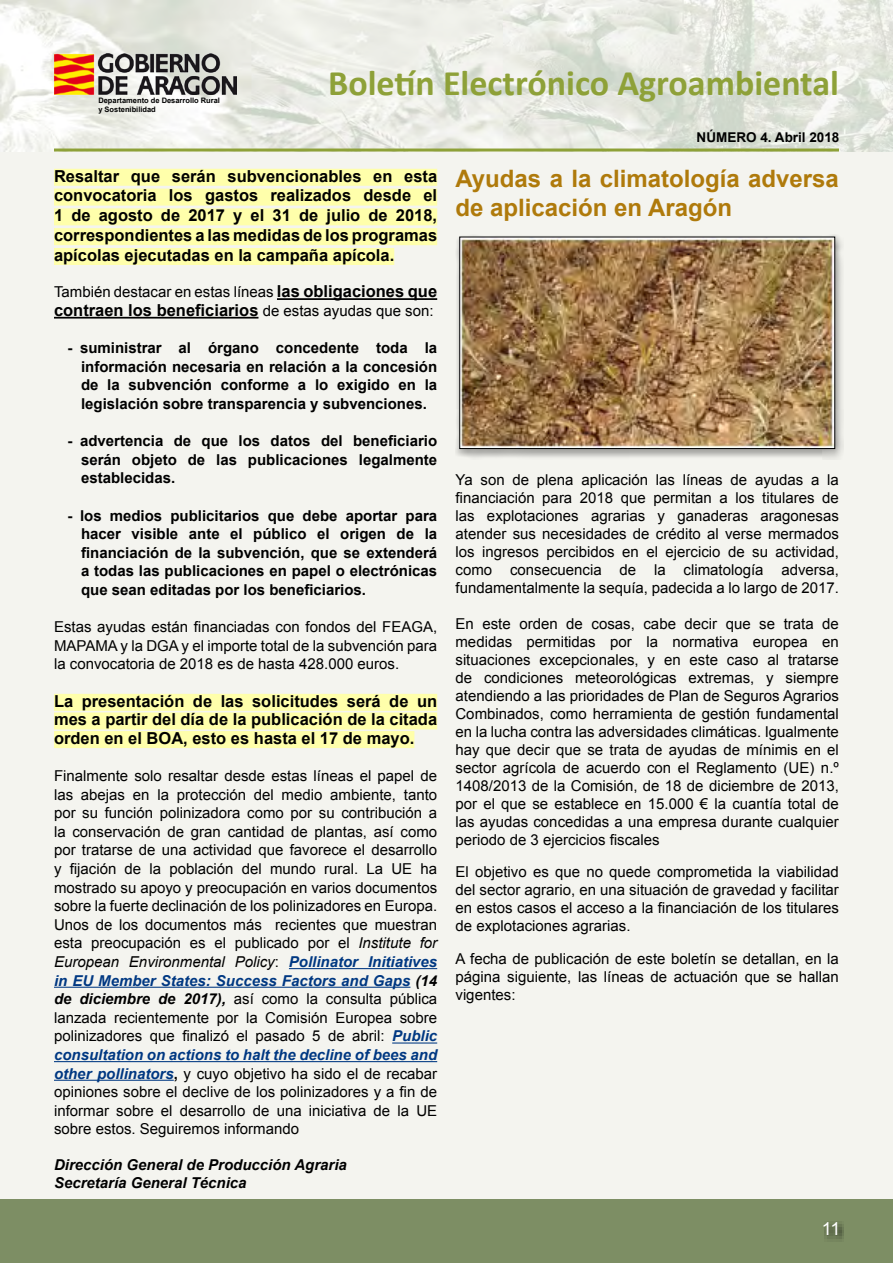
<style>
.page{position:relative;width:893px;height:1263px;background:#f4f4ef}
.page>*{position:absolute;margin:0;border:0;box-sizing:border-box;transform-origin:0 0}
.t1{font:700 36px "Calibri";color:#8ea138}
.t2{font:700 24px/28.8px "Arial";color:#af7a0b}
.t3{font:18px "Arial";color:#fff}
.t4{font:700 16.5px/19.8px "Arial";color:#000;text-align:justify}
.t5{font:15px/18px "Arial";color:#000;text-align:justify}
.t6{font:700 15px/18.6px "Arial";color:#000;text-align:justify}
.t7{font:italic 700 15px/18px "Arial";color:#000}
.t8{font:700 13.5px "Arial";color:#000}
.t9{font:700 7.5px/9px "Arial";color:#000}
.s1{font-weight:700;font-size:16.5px}
.s2{font-weight:400;font-size:15px}
.s3{font-style:italic}
.s4{font-weight:700;font-style:italic;color:#003882}
.s5{font-weight:700;font-style:italic}
.s6{font-weight:700}
</style>
<div class="page">
<img style="left:0;top:0;width:893px;height:152px">
<img style="left:54px;top:54px;width:182px;height:40px">
<div style="left:0;top:1200px;width:893px;height:63px;background:#7d8e64"></div>
<svg style="left:820px;top:1220px;width:23px;height:22px"></svg>
<hr style="left:54px;top:149px;width:785px;height:3px;background:#8ea138">
<div style="left:54px;top:169px;width:383px;height:17px;background:#ffffab"></div>
<div style="left:54px;top:189px;width:383px;height:17px;background:#ffffab"></div>
<div style="left:54px;top:208px;width:383px;height:17px;background:#ffffab"></div>
<div style="left:54px;top:228px;width:383px;height:17px;background:#ffffab"></div>
<div style="left:54px;top:248px;width:340px;height:17px;background:#ffffab"></div>
<hr style="left:277px;top:298px;width:160px;height:2px;background:#000">
<hr style="left:54px;top:317px;width:204px;height:2px;background:#000">
<div style="left:54px;top:694px;width:383px;height:17px;background:#ffffab"></div>
<div style="left:54px;top:712px;width:383px;height:17px;background:#ffffab"></div>
<div style="left:54px;top:731px;width:360px;height:17px;background:#ffffab"></div>
<hr style="left:289px;top:968px;width:148px;height:1px;background:#003882">
<hr style="left:54px;top:987px;width:356px;height:1px;background:#003882">
<hr style="left:392px;top:1042px;width:45px;height:1px;background:#003882">
<hr style="left:54px;top:1061px;width:383px;height:1px;background:#003882">
<hr style="left:54px;top:1080px;width:120px;height:1px;background:#003882">
<div style="left:455px;top:234px;width:389px;height:225px;background:#000;opacity:.35"></div>
<img style="left:461px;top:239px;width:372px;height:208px">
<div style="left:459px;top:237px;width:376px;height:212px;border:1px solid #000"></div>
<p class="t9" style="left:98px;top:96px;width:123px">Departamento de Desarrollo Rural y Sostenibilidad</p>
<h1 class="t1" style="left:328px;top:60px;width:512px">Boletín Electrónico Agroambiental</h1>
<p class="t8" style="left:697px;top:129px;width:144px">NÚMERO 4. Abril 2018</p>
<p class="t4" style="left:54px;top:166px;width:385px">Resaltar que serán subvencionables en esta convocatoria los gastos realizados desde el 1 de agosto de 2017 y el 31 de julio de 2018, correspondientes a las medidas de los programas apícolas ejecutadas en la campaña apícola.</p>
<p class="t5" style="left:54px;top:283px;width:385px">También destacar en estas líneas <span class="s1">las obligaciones que</span></p>
<p class="t4" style="left:54px;top:301px;width:381px">contraen los beneficiarios <span class="s2">de estas ayudas que son:</span></p>
<p class="t6" style="left:81px;top:339px;width:358px;text-indent:-14px">- suministrar al órgano concedente toda la información necesaria en relación a la concesión de la subvención conforme a lo exigido en la legislación sobre transparencia y subvenciones.</p>
<p class="t6" style="left:81px;top:432px;width:358px;text-indent:-14px">- advertencia de que los datos del beneficiario serán objeto de las publicaciones legalmente establecidas.</p>
<p class="t6" style="left:81px;top:506px;width:358px;text-indent:-14px">- los medios publicitarios que debe aportar para hacer visible ante el público el origen de la financiación de la subvención, que se extenderá a todas las publicaciones en papel o electrónicas que sean editadas por los beneficiarios.</p>
<p class="t5" style="left:54px;top:618px;width:385px;line-height:18.6px">Estas ayudas están financiadas con fondos del FEAGA, MAPAMA y la DGA y el importe total de la subvención para la convocatoria de 2018 es de hasta 428.000 euros.</p>
<p class="t4" style="left:54px;top:692px;width:385px;line-height:18.6px">La presentación de las solicitudes será de un mes a partir del día de la publicación de la citada orden en el BOA, esto es hasta el 17 de mayo.</p>
<p class="t5" style="left:54px;top:767px;width:385px;line-height:18.6px">Finalmente solo resaltar desde estas líneas el papel de las abejas en la protección del medio ambiente, tanto por su función polinizadora como por su contribución a la conservación de gran cantidad de plantas, así como por tratarse de una actividad que favorece el desarrollo y fijación de la población del mundo rural. La UE ha mostrado su apoyo y preocupación en varios documentos sobre la fuerte declinación de los polinizadores en Europa.<br>Unos de los documentos más recientes que muestran esta preocupación es el publicado por el <span class="s3">Institute for European Environmental Policy</span>: <span class="s4">Pollinator Initiatives in EU Member States: Success Factors and Gaps</span> <span class="s5">(14 de diciembre de 2017),</span> así como la consulta pública lanzada recientemente por la Comisión Europea sobre polinizadores que finalizó el pasado 5 de abril: <span class="s4">Public consultation on actions to halt the decline of bees and other pollinators</span><span class="s6">,</span> y cuyo objetivo ha sido el de recabar opiniones sobre el declive de los polinizadores y a fin de informar sobre el desarrollo de una iniciativa de la UE sobre estos. Seguiremos informando</p>
<p class="t7" style="left:54px;top:1156px;width:294px">Dirección General de Producción Agraria<br>Secretaría General Técnica</p>
<h2 class="t2" style="left:455px;top:165px;width:385px">Ayudas a la climatología adversa de aplicación en Aragón</h2>
<p class="t5" style="left:455px;top:471px;width:385px">Ya son de plena aplicación las líneas de ayudas a la financiación para 2018 que permitan a los titulares de las explotaciones agrarias y ganaderas aragonesas atender sus necesidades de crédito al verse mermados los ingresos percibidos en el ejercicio de su actividad, como consecuencia de la climatología adversa, fundamentalmente la sequía, padecida a lo largo de 2017.</p>
<p class="t5" style="left:455px;top:615px;width:385px">En este orden de cosas, cabe decir que se trata de medidas permitidas por la normativa europea en situaciones excepcionales, y en este caso al tratarse de condiciones meteorológicas extremas, y siempre atendiendo a las prioridades de Plan de Seguros Agrarios Combinados, como herramienta de gestión fundamental en la lucha contra las adversidades climáticas. Igualmente hay que decir que se trata de ayudas de mínimis en el sector agrícola de acuerdo con el Reglamento (UE) n.º 1408/2013 de la Comisión, de 18 de diciembre de 2013, por el que se establece en 15.000 € la cuantía total de las ayudas concedidas a una empresa durante cualquier periodo de 3 ejercicios fiscales</p>
<p class="t5" style="left:455px;top:863px;width:385px">El objetivo es que no quede comprometida la viabilidad del sector agrario, en una situación de gravedad y facilitar en estos casos el acceso a la financiación de los titulares de explotaciones agrarias.</p>
<p class="t5" style="left:455px;top:949px;width:385px">A fecha de publicación de este boletín se detallan, en la página siguiente, las líneas de actuación que se hallan vigentes:</p>
<p class="t3" style="left:822px;top:1217px;width:20px">11</p>
</div>
